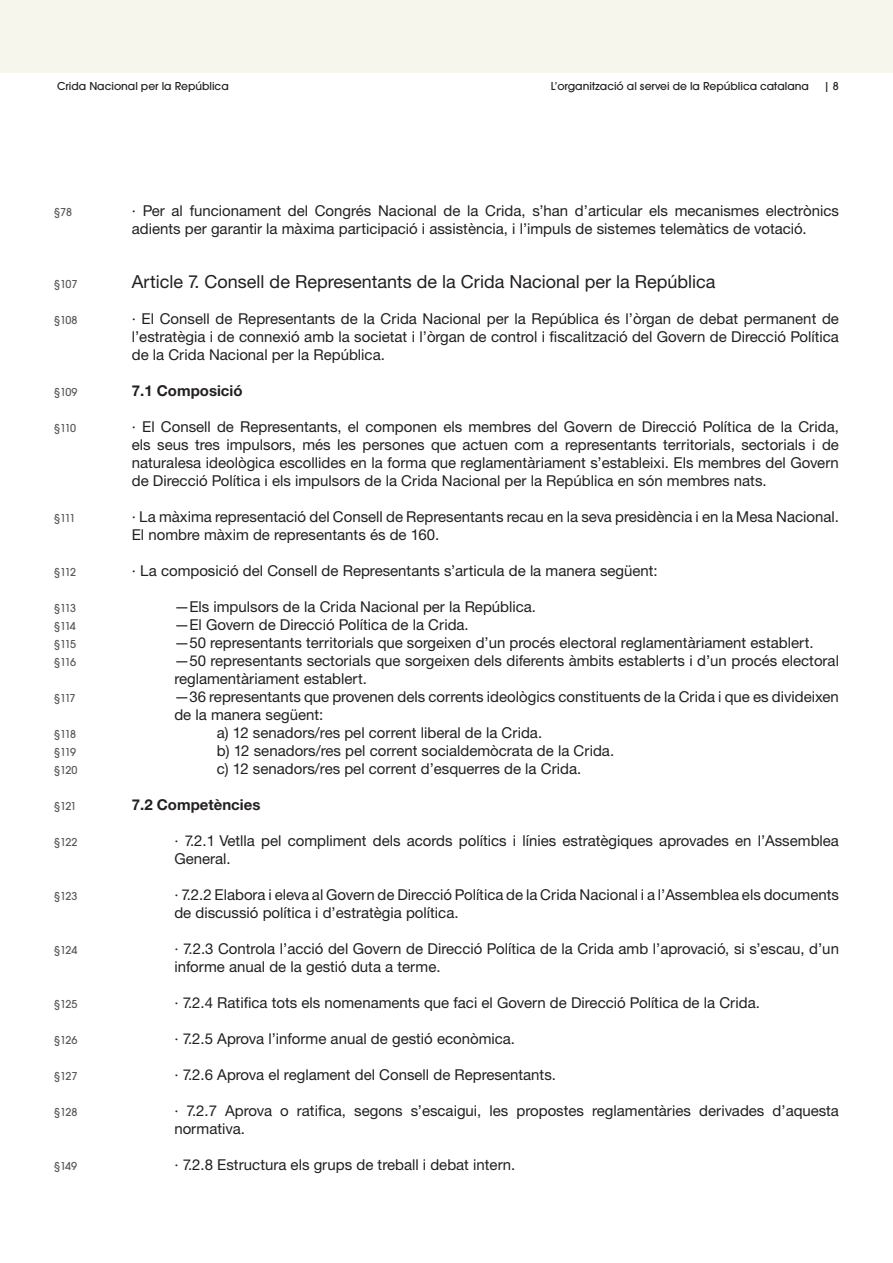
<style>
.page{position:relative;width:893px;height:1263px;background:#fff}
.page>*{position:absolute;margin:0;border:0;box-sizing:border-box;transform-origin:0 0}
.t1{font:18px "Helvetica Neue CE";color:#231f20}
.t2{font:15px/18px "Helvetica Neue CE";color:#231f20}
.t3{font:700 15px "Helvetica Neue";color:#231f20}
.t4{font:500 12px/18px "Avant Gard EF";letter-spacing:-.05em;color:#57585a;text-align:justify}
.t5{font:500 12px "Avant Gard EF";color:#231f20}
</style>
<div class="page">
<div style="left:0;top:0;width:893px;height:72px;background:#f7f6ed"></div>
<p class="t5" style="left:57px;top:79px;width:173px">Crida Nacional per la República</p>
<p class="t5" style="left:551px;top:79px;width:260px">L’organització al servei de la República catalana</p>
<p class="t5" style="left:824px;top:79px;width:16px">| 8</p>
<p class="t4" style="left:54px;top:203px;width:19px">§78</p>
<p class="t4" style="left:54px;top:275px;width:25px">§107</p>
<p class="t4" style="left:54px;top:311px;width:25px">§108</p>
<p class="t4" style="left:54px;top:383px;width:25px">§109</p>
<p class="t4" style="left:54px;top:419px;width:24px">§110</p>
<p class="t4" style="left:54px;top:509px;width:23px">§111</p>
<p class="t4" style="left:54px;top:563px;width:24px">§112</p>
<p class="t4" style="left:54px;top:599px;width:24px">§113 §114 §115 §116</p>
<p class="t4" style="left:54px;top:689px;width:23px">§117</p>
<p class="t4" style="left:54px;top:725px;width:25px">§118 §119 §120</p>
<p class="t4" style="left:54px;top:797px;width:24px">§121</p>
<p class="t4" style="left:54px;top:833px;width:25px">§122</p>
<p class="t4" style="left:54px;top:887px;width:25px">§123</p>
<p class="t4" style="left:54px;top:941px;width:25px">§124</p>
<p class="t4" style="left:54px;top:995px;width:25px">§125</p>
<p class="t4" style="left:54px;top:1031px;width:25px">§126</p>
<p class="t4" style="left:54px;top:1067px;width:25px">§127</p>
<p class="t4" style="left:54px;top:1103px;width:25px">§128</p>
<p class="t4" style="left:54px;top:1157px;width:25px">§149</p>
<p class="t2" style="left:132px;top:202px;width:709px">· Per al funcionament del Congrés Nacional de la Crida, s’han d’articular els mecanismes electrònics adients per garantir la màxima participació i assistència, i l’impuls de sistemes telemàtics de votació.</p>
<p class="t1" style="left:132px;top:271px;width:585px">Article 7. Consell de Representants de la Crida Nacional per la República</p>
<p class="t2" style="left:132px;top:310px;width:709px;text-align:justify">· El Consell de Representants de la Crida Nacional per la República és l’òrgan de debat permanent de l’estratègia i de connexió amb la societat i l’òrgan de control i fiscalització del Govern de Direcció Política de la Crida Nacional per la República.</p>
<p class="t3" style="left:132px;top:381px;width:112px">7.1 Composició</p>
<p class="t2" style="left:132px;top:418px;width:709px;text-align:justify">· El Consell de Representants, el componen els membres del Govern de Direcció Política de la Crida, els seus tres impulsors, més les persones que actuen com a representants territorials, sectorials i de naturalesa ideològica escollides en la forma que reglamentàriament s’estableixi. Els membres del Govern de Direcció Política i els impulsors de la Crida Nacional per la República en són membres nats.</p>
<p class="t2" style="left:132px;top:508px;width:709px">· La màxima representació del Consell de Representants recau en la seva presidència i en la Mesa Nacional.<br>El nombre màxim de representants és de 160.</p>
<p class="t2" style="left:132px;top:562px;width:527px">· La composició del Consell de Representants s’articula de la manera següent:</p>
<p class="t2" style="left:174px;top:598px;width:363px">—Els impulsors de la Crida Nacional per la República.</p>
<p class="t2" style="left:174px;top:616px;width:296px">—El Govern de Direcció Política de la Crida.</p>
<p class="t2" style="left:174px;top:634px;width:641px">—50 representants territorials que sorgeixen d’un procés electoral reglamentàriament establert.</p>
<p class="t2" style="left:174px;top:652px;width:666px">—50 representants sectorials que sorgeixen dels diferents àmbits establerts i d’un procés electoral</p>
<p class="t2" style="left:174px;top:670px;width:194px">reglamentàriament establert.</p>
<p class="t2" style="left:174px;top:688px;width:666px">—36 representants que provenen dels corrents ideològics constituents de la Crida i que es divideixen</p>
<p class="t2" style="left:174px;top:706px;width:150px">de la manera següent:</p>
<p class="t2" style="left:217px;top:724px;width:327px">a) 12 senadors/res pel corrent liberal de la Crida.</p>
<p class="t2" style="left:217px;top:742px;width:399px">b) 12 senadors/res pel corrent socialdemòcrata de la Crida.</p>
<p class="t2" style="left:217px;top:760px;width:366px">c) 12 senadors/res pel corrent d’esquerres de la Crida.</p>
<p class="t3" style="left:132px;top:795px;width:130px">7.2 Competències</p>
<p class="t2" style="left:174px;top:832px;width:666px">· 7.2.1 Vetlla pel compliment dels acords polítics i línies estratègiques aprovades en l’Assemblea<br>General.</p>
<p class="t2" style="left:174px;top:886px;width:666px">· 7.2.2 Elabora i eleva al Govern de Direcció Política de la Crida Nacional i a l’Assemblea els documents de discussió política i d’estratègia política.</p>
<p class="t2" style="left:174px;top:940px;width:666px">· 7.2.3 Controla l’acció del Govern de Direcció Política de la Crida amb l’aprovació, si s’escau, d’un informe anual de la gestió duta a terme.</p>
<p class="t2" style="left:174px;top:994px;width:587px">· 7.2.4 Ratifica tots els nomenaments que faci el Govern de Direcció Política de la Crida.</p>
<p class="t2" style="left:174px;top:1030px;width:342px">· 7.2.5 Aprova l’informe anual de gestió econòmica.</p>
<p class="t2" style="left:174px;top:1066px;width:383px">· 7.2.6 Aprova el reglament del Consell de Representants.</p>
<p class="t2" style="left:174px;top:1102px;width:666px">· 7.2.7 Aprova o ratifica, segons s’escaigui, les propostes reglamentàries derivades d’aquesta normativa.</p>
<p class="t2" style="left:174px;top:1156px;width:343px">· 7.2.8 Estructura els grups de treball i debat intern.</p>
</div>
